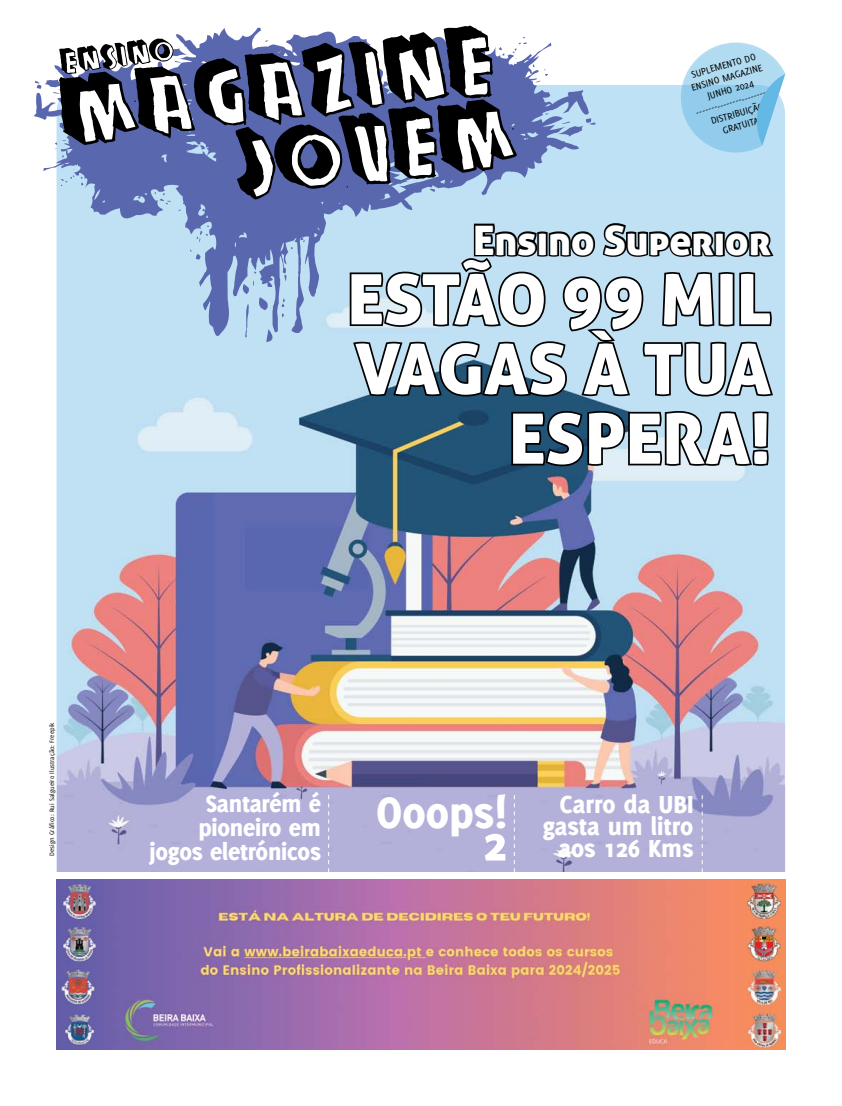
<style>
.page{position:relative;width:842px;height:1106px;background:#fff}
.page>*{position:absolute;margin:0;border:0;box-sizing:border-box;transform-origin:0 0}
.t1{font:69.7px/69.7px "Aller Display";color:#fff;text-align:right}
.t2{font:800 53px "Delicious";color:#fff}
.t3{font:800 48px "Delicious";color:#fff}
.t4{font:40.7px "Aller Display";color:#fff}
.t5{font:800 27px/22px "Delicious";color:#fff;text-align:right}
.t6{font:800 26px/24px "Delicious";letter-spacing:-.01em;color:#fff;text-align:right}
.t7{font:10.4px/12.5px "Delicious";color:#000;text-align:center}
.t8{font:7px "Delicious";color:#000}
</style>
<div class="page">
<img style="left:57px;top:85px;width:728px;height:787px">
<svg style="left:348px;top:221px;width:428px;height:178px;background:#809aa9"></svg>
<svg style="left:510px;top:409px;width:261px;height:59px;background:#5c7383"></svg>
<svg style="left:680px;top:42px;width:105px;height:112px;background:#a9d7f0"></svg>
<svg style="left:328px;top:795px;width:1px;height:77px"></svg>
<svg style="left:514px;top:795px;width:1px;height:77px"></svg>
<svg style="left:702px;top:795px;width:1px;height:77px"></svg>
<svg style="left:34px;top:37px;width:561px;height:305px;background:#a8c0d8"></svg>
<svg style="left:59px;top:26px;width:458px;height:173px"></svg>
<img style="left:114px;top:879px;width:671px;height:170px">
<img style="left:56px;top:879px;width:58px;height:170px">
<img style="left:730px;top:882px;width:55px;height:166px">
<p class="t7" style="left:684px;top:70px;width:80px;rotate:-16deg">Suplemento do<br>Ensino Magazine junho 2024 -------------------------<br>Distr ibuição<br>Gr atuita</p>
<h3 class="t4" style="left:473px;top:214px;width:299px">Ensino Superior</h3>
<h1 class="t1" style="left:347px;top:263px;width:425px">ESTÃO 99 MIL<br>VAGAS À TUA<br>ESPERA!</h1>
<p class="t8" style="left:48px;top:856px;width:135px;rotate:-90deg">Design Gráfico: Rui Salgueiro I lustração: Freepik</p>
<h3 class="t6" style="left:150px;top:791px;width:173px">Santarém é pioneiro em jogos eletrónicos</h3>
<h3 class="t3" style="left:376px;top:784px;width:132px">Ooops!</h3>
<h2 class="t2" style="left:483px;top:812px;width:25px">2</h2>
<h3 class="t5" style="left:543px;top:792px;width:152px">Carro da UBI gasta um litro aos 126 Kms</h3>
</div>
